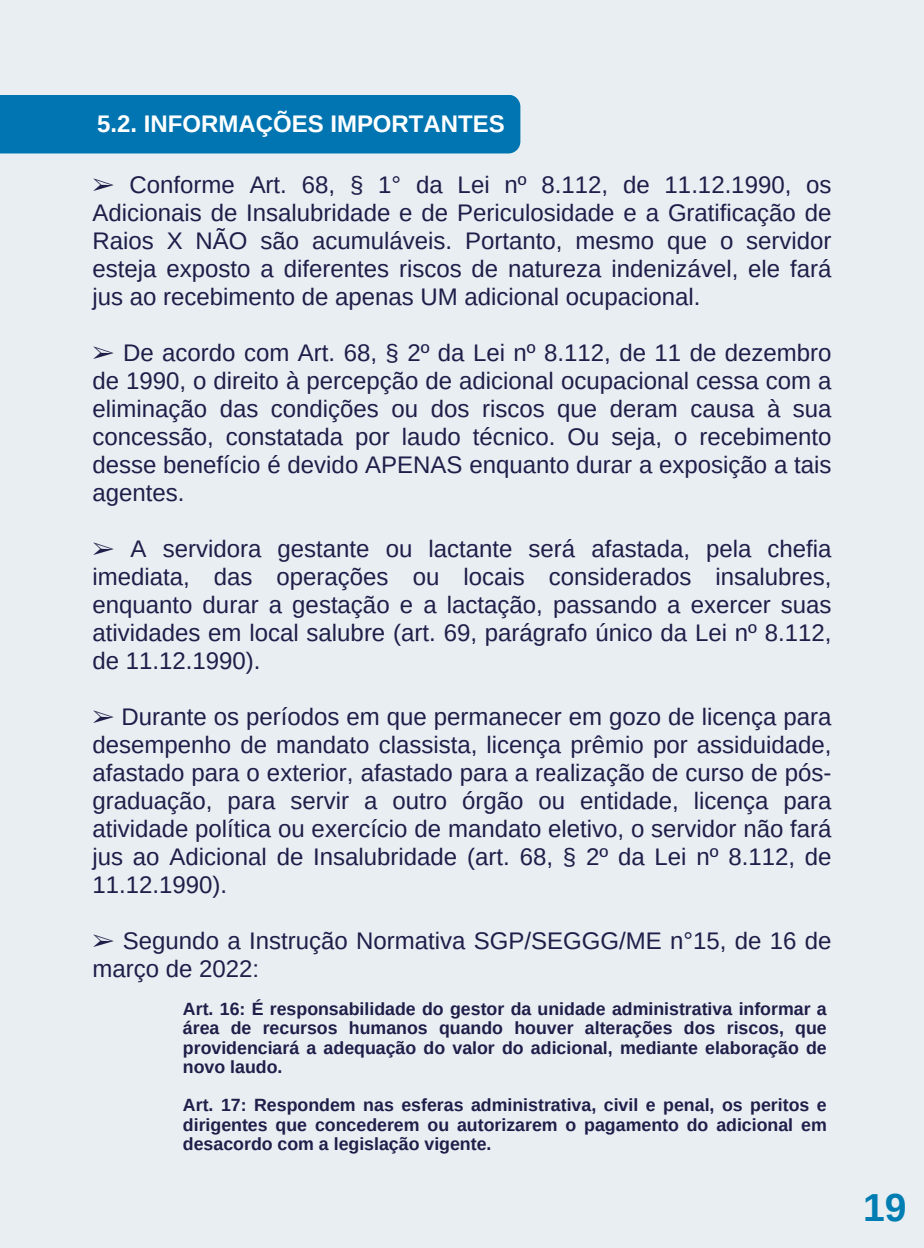
<style>
.page{position:relative;width:924px;height:1248px;background:#e8eef2}
.page>*{position:absolute;margin:0;border:0;box-sizing:border-box;transform-origin:0 0}
.t1{font:700 39.2px "Arimo";color:#007db2}
.t2{font:24px/28px "Arimo";color:#1e1e49;text-align:justify}
.t3{font:700 24px "Arimo";color:#fff}
.t4{font:700 17.6px/19.2px "Arimo";color:#1e1e49;text-align:justify}
.s1{font-family:"Free Serif"}
</style>
<div class="page">
<div style="left:0;top:95px;width:520px;height:58px;background:#0075b2"></div>
<h2 class="t3" style="left:97px;top:110px;width:409px">5.2. INFORMAÇÕES IMPORTANTES</h2>
<h3 class="t2" style="left:92px;top:171px;width:741px"><span class="s1">➢</span> Conforme Art. 68, § 1° da Lei nº 8.112, de 11.12.1990, os Adicionais de Insalubridade e de Periculosidade e a Gratificação de Raios X NÃO são acumuláveis. Portanto, mesmo que o servidor esteja exposto a diferentes riscos de natureza indenizável, ele fará jus ao recebimento de apenas UM adicional ocupacional.</h3>
<h3 class="t2" style="left:92px;top:339px;width:741px"><span class="s1">➢</span> De acordo com Art. 68, § 2º da Lei nº 8.112, de 11 de dezembro de 1990, o direito à percepção de adicional ocupacional cessa com a eliminação das condições ou dos riscos que deram causa à sua concessão, constatada por laudo técnico. Ou seja, o recebimento desse benefício é devido APENAS enquanto durar a exposição a tais agentes.</h3>
<h3 class="t2" style="left:92px;top:535px;width:741px"><span class="s1">➢</span> A servidora gestante ou lactante será afastada, pela chefia imediata, das operações ou locais considerados insalubres, enquanto durar a gestação e a lactação, passando a exercer suas atividades em local salubre (art. 69, parágrafo único da Lei nº 8.112, de 11.12.1990).</h3>
<h3 class="t2" style="left:92px;top:703px;width:741px"><span class="s1">➢</span> Durante os períodos em que permanecer em gozo de licença para desempenho de mandato classista, licença prêmio por assiduidade, afastado para o exterior, afastado para a realização de curso de pós&shy;graduação, para servir a outro órgão ou entidade, licença para atividade política ou exercício de mandato eletivo, o servidor não fará jus ao Adicional de Insalubridade (art. 68, § 2º da Lei nº 8.112, de 11.12.1990).</h3>
<h3 class="t2" style="left:92px;top:927px;width:741px"><span class="s1">➢</span> Segundo a Instrução Normativa SGP/SEGGG/ME n°15, de 16 de março de 2022:</h3>
<p class="t4" style="left:183px;top:1000px;width:645px">Art. 16: É responsabilidade do gestor da unidade administrativa informar a área de recursos humanos quando houver alterações dos riscos, que providenciará a adequação do valor do adicional, mediante elaboração de novo laudo.</p>
<p class="t4" style="left:183px;top:1096px;width:645px">Art. 17: Respondem nas esferas administrativa, civil e penal, os peritos e dirigentes que concederem ou autorizarem o pagamento do adicional em desacordo com a legislação vigente.</p>
<h1 class="t1" style="left:863px;top:1186px;width:45px">19</h1>
</div>
